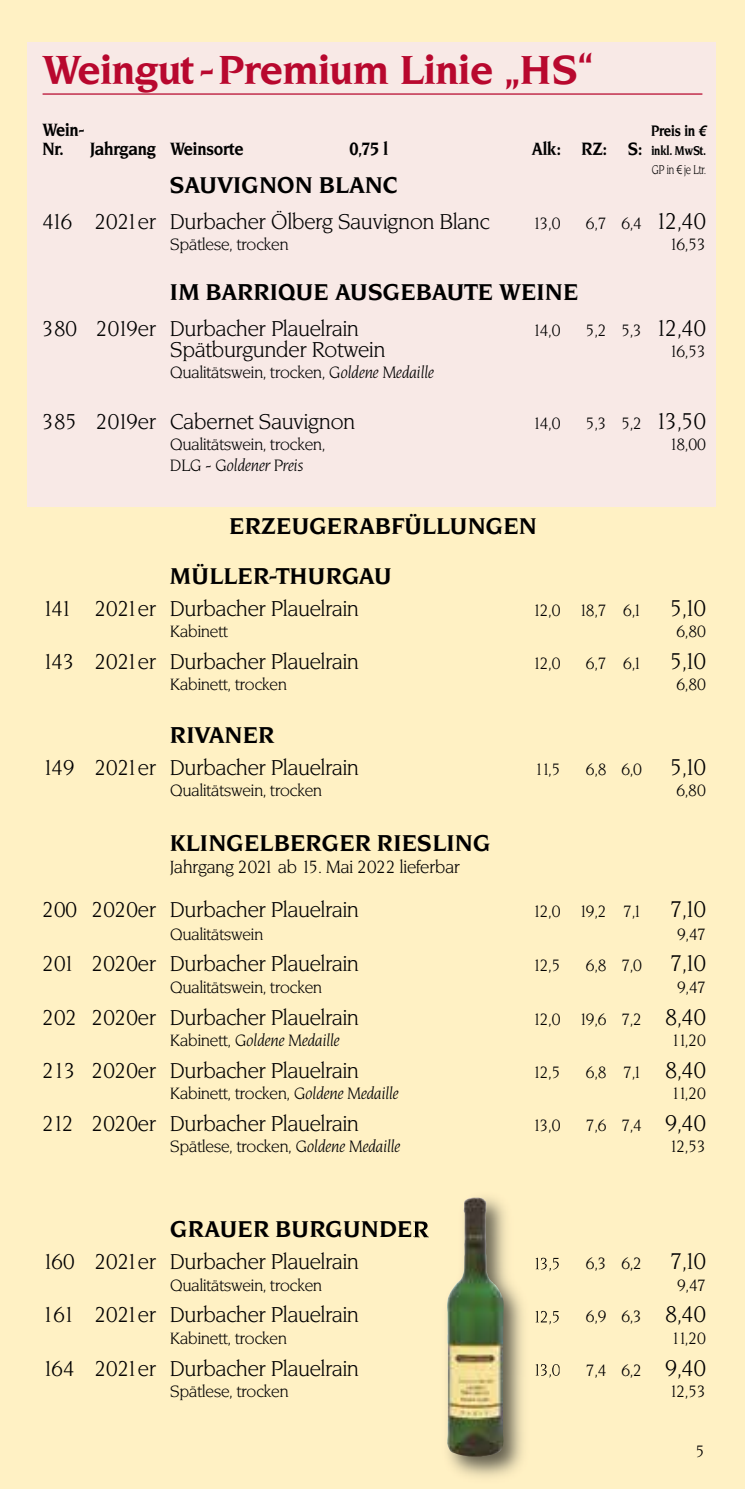
<style>
.page{position:relative;width:745px;height:1489px;background:#fff}
.page>*{position:absolute;margin:0;border:0;box-sizing:border-box;transform-origin:0 0}
.t1{font:700 40px "Novarese BQ";letter-spacing:-.005em;color:#b8082e}
.t2{font:700 22.5px "Novarese BQ";letter-spacing:.02em;color:#000}
.t3{font:700 22.5px "Novarese BQ";color:#000}
.t4{font:22.5px "Novarese BQ";letter-spacing:-.115em;color:#000}
.t5{font:21.25px "Novarese BQ";color:#000}
.t6{font:17.5px "Novarese BQ";color:#000}
.t7{font:700 17.5px "Novarese BQ";letter-spacing:-.01em;color:#000;scale:.9 1}
.t8{font:16.25px "Novarese BQ";color:#000}
.t9{font:italic 16.25px "Novarese BQ";color:#000}
.t10{font:700 15px "Novarese BQ";letter-spacing:-.01em;color:#000;scale:.85 1}
.t11{font:700 12.5px/19.2px "Novarese BQ";letter-spacing:-.01em;color:#000;text-align:right;scale:.85 1}
.s1{font-family:"Linotype Euro Font Ato F";font-weight:400}
.s2{font-size:17.5px}
.s3{font-weight:400}
.s4{font-size:22.5px}
.s5{font-style:italic}
.s6{font-style:normal}
</style>
<div class="page">
<div style="left:0;top:0;width:744px;height:1488px;background:#fff1c4"></div>
<div style="left:28px;top:43px;width:687px;height:464px;background:#f8e9e6"></div>
<hr style="left:43px;top:93px;width:659px;height:2px;background:#b8082e">
<img style="left:414px;top:1209px;width:145px;height:268px">
<img style="left:414px;top:1221px;width:14px;height:16px">
<img style="left:535px;top:1257px;width:23px;height:14px">
<img style="left:535px;top:1310px;width:23px;height:14px">
<img style="left:535px;top:1363px;width:24px;height:14px">
<img style="left:446px;top:1197px;width:57px;height:259px">
<h1 class="t1" style="left:43px;top:47px;width:552px">Weingut-Premium Linie „HS“</h1>
<p class="t7" style="left:43px;top:119px;width:48px">Wein-</p>
<p class="t10" style="left:650px;top:122px;width:68px">Preis in <span class="s1">6</span></p>
<p class="t7" style="left:43px;top:139px;width:225px">Nr. Jahrgang Weinsorte</p>
<p class="t7" style="left:349px;top:139px;width:44px">0,75 l</p>
<p class="t11" style="left:531px;top:141px;width:206px"><span class="s2">Alk: RZ: S:</span> inkl. MwSt.<br><span class="s3">GP in</span> <span class="s1">1</span> <span class="s3">je Ltr.</span></p>
<h2 class="t3" style="left:170px;top:172px;width:228px">SAUVIGNON BLANC</h2>
<h3 class="t5" style="left:43px;top:209px;width:448px">416 2021er Durbacher Ölberg Sauvignon Blanc</h3>
<p class="t8" style="left:532px;top:213px;width:29px">13,0</p>
<p class="t8" style="left:585px;top:213px;width:121px">6,7 6,4 <span class="s4">12,40</span></p>
<p class="t8" style="left:170px;top:235px;width:120px">Spätlese, trocken</p>
<p class="t8" style="left:669px;top:235px;width:38px">16,53</p>
<h2 class="t3" style="left:170px;top:279px;width:409px">IM BARRIQUE AUSGEBAUTE WEINE</h2>
<h3 class="t5" style="left:43px;top:316px;width:317px">380 2019er Durbacher Plauelrain</h3>
<p class="t8" style="left:532px;top:320px;width:29px">14,0</p>
<p class="t8" style="left:585px;top:320px;width:121px">5,2 5,3 <span class="s4">12,40</span></p>
<h3 class="t5" style="left:170px;top:337px;width:216px">Spätburgunder Rotwein</h3>
<p class="t8" style="left:669px;top:342px;width:38px">16,53</p>
<p class="t8" style="left:170px;top:363px;width:265px">Qualitätswein, trocken, <span class="s5">Goldene Medaille</span></p>
<h3 class="t5" style="left:43px;top:409px;width:314px">385 2019er Cabernet Sauvignon</h3>
<p class="t8" style="left:532px;top:413px;width:29px">14,0</p>
<p class="t8" style="left:585px;top:413px;width:121px">5,3 5,2 <span class="s4">13,50</span></p>
<p class="t8" style="left:170px;top:435px;width:156px">Qualitätswein, trocken,</p>
<p class="t8" style="left:669px;top:435px;width:38px">18,00</p>
<p class="t9" style="left:170px;top:456px;width:134px">DLG - Goldener Preis</p>
<h2 class="t2" style="left:229px;top:513px;width:308px">ERZEUGERABFÜLLUNGEN</h2>
<h2 class="t2" style="left:170px;top:563px;width:222px">MÜLLER-THURGAU</h2>
<h3 class="t5" style="left:43px;top:596px;width:317px">141 2021er Durbacher Plauelrain</h3>
<p class="t8" style="left:532px;top:600px;width:111px">12,0 18,7 6,1</p>
<h2 class="t4" style="left:670px;top:594px;width:37px">5,10</h2>
<p class="t8" style="left:170px;top:621px;width:59px">Kabinett</p>
<p class="t8" style="left:676px;top:621px;width:31px">6,80</p>
<h3 class="t5" style="left:43px;top:649px;width:317px">143 2021er Durbacher Plauelrain</h3>
<p class="t8" style="left:532px;top:653px;width:29px">12,0</p>
<p class="t8" style="left:585px;top:653px;width:58px">6,7 6,1</p>
<h2 class="t4" style="left:670px;top:648px;width:37px">5,10</h2>
<p class="t8" style="left:170px;top:675px;width:118px">Kabinett, trocken</p>
<p class="t8" style="left:676px;top:675px;width:31px">6,80</p>
<h2 class="t2" style="left:170px;top:722px;width:106px">RIVANER</h2>
<h3 class="t5" style="left:43px;top:755px;width:317px">149 2021er Durbacher Plauelrain</h3>
<p class="t8" style="left:534px;top:760px;width:27px">11,5</p>
<p class="t8" style="left:585px;top:760px;width:58px">6,8 6,0</p>
<h2 class="t4" style="left:670px;top:754px;width:37px">5,10</h2>
<p class="t8" style="left:170px;top:781px;width:153px">Qualitätswein, trocken</p>
<p class="t8" style="left:676px;top:781px;width:31px">6,80</p>
<h2 class="t2" style="left:170px;top:830px;width:321px">KLINGELBERGER RIESLING</h2>
<p class="t6" style="left:170px;top:857px;width:291px">Jahrgang 2021 ab 15. Mai 2022 lieferbar</p>
<h3 class="t5" style="left:43px;top:897px;width:317px">200 2020er Durbacher Plauelrain</h3>
<p class="t8" style="left:532px;top:902px;width:111px">12,0 19,2 7,1</p>
<h2 class="t4" style="left:670px;top:896px;width:37px">7,10</h2>
<p class="t8" style="left:170px;top:924px;width:94px">Qualitätswein</p>
<p class="t8" style="left:676px;top:924px;width:30px">9,47</p>
<h3 class="t5" style="left:43px;top:951px;width:317px">201 2020er Durbacher Plauelrain</h3>
<p class="t8" style="left:532px;top:956px;width:29px">12,5</p>
<p class="t8" style="left:585px;top:956px;width:58px">6,8 7,0</p>
<h2 class="t4" style="left:670px;top:950px;width:37px">7,10</h2>
<p class="t8" style="left:170px;top:977px;width:153px">Qualitätswein, trocken</p>
<p class="t8" style="left:676px;top:977px;width:30px">9,47</p>
<h3 class="t5" style="left:43px;top:1004px;width:317px">202 2020er Durbacher Plauelrain</h3>
<p class="t8" style="left:532px;top:1009px;width:174px">12,0 19,6 7,2 <span class="s4">8,40</span></p>
<p class="t9" style="left:170px;top:1030px;width:171px"><span class="s6">Kabinett,</span> Goldene Medaille</p>
<p class="t8" style="left:671px;top:1030px;width:36px">11,20</p>
<h3 class="t5" style="left:43px;top:1058px;width:317px">213 2020er Durbacher Plauelrain</h3>
<p class="t8" style="left:532px;top:1062px;width:29px">12,5</p>
<p class="t8" style="left:585px;top:1062px;width:121px">6,8 7,1 <span class="s4">8,40</span></p>
<p class="t8" style="left:170px;top:1084px;width:230px">Kabinett, trocken, <span class="s5">Goldene Medaille</span></p>
<p class="t8" style="left:671px;top:1084px;width:36px">11,20</p>
<h3 class="t5" style="left:43px;top:1111px;width:317px">212 2020er Durbacher Plauelrain</h3>
<p class="t8" style="left:532px;top:1115px;width:29px">13,0</p>
<p class="t8" style="left:585px;top:1115px;width:121px">7,6 7,4 <span class="s4">9,40</span></p>
<p class="t8" style="left:170px;top:1137px;width:231px">Spätlese, trocken, <span class="s5">Goldene Medaille</span></p>
<p class="t8" style="left:669px;top:1137px;width:38px">12,53</p>
<h2 class="t2" style="left:170px;top:1216px;width:260px">GRAUER BURGUNDER</h2>
<h3 class="t5" style="left:43px;top:1249px;width:317px">160 2021er Durbacher Plauelrain</h3>
<p class="t8" style="left:585px;top:1254px;width:58px">6,3 6,2</p>
<h2 class="t4" style="left:670px;top:1248px;width:37px">7,10</h2>
<p class="t8" style="left:170px;top:1275px;width:153px">Qualitätswein, trocken</p>
<p class="t8" style="left:676px;top:1275px;width:30px">9,47</p>
<h3 class="t5" style="left:43px;top:1302px;width:317px">161 2021er Durbacher Plauelrain</h3>
<p class="t8" style="left:585px;top:1307px;width:121px">6,9 6,3 <span class="s4">8,40</span></p>
<p class="t8" style="left:170px;top:1328px;width:118px">Kabinett, trocken</p>
<p class="t8" style="left:671px;top:1328px;width:36px">11,20</p>
<h3 class="t5" style="left:43px;top:1355px;width:317px">164 2021er Durbacher Plauelrain</h3>
<p class="t8" style="left:585px;top:1360px;width:121px">7,4 6,2 <span class="s4">9,40</span></p>
<p class="t8" style="left:170px;top:1381px;width:120px">Spätlese, trocken</p>
<p class="t8" style="left:669px;top:1381px;width:38px">12,53</p>
<p class="t8" style="left:695px;top:1441px;width:10px">5</p>
</div>
